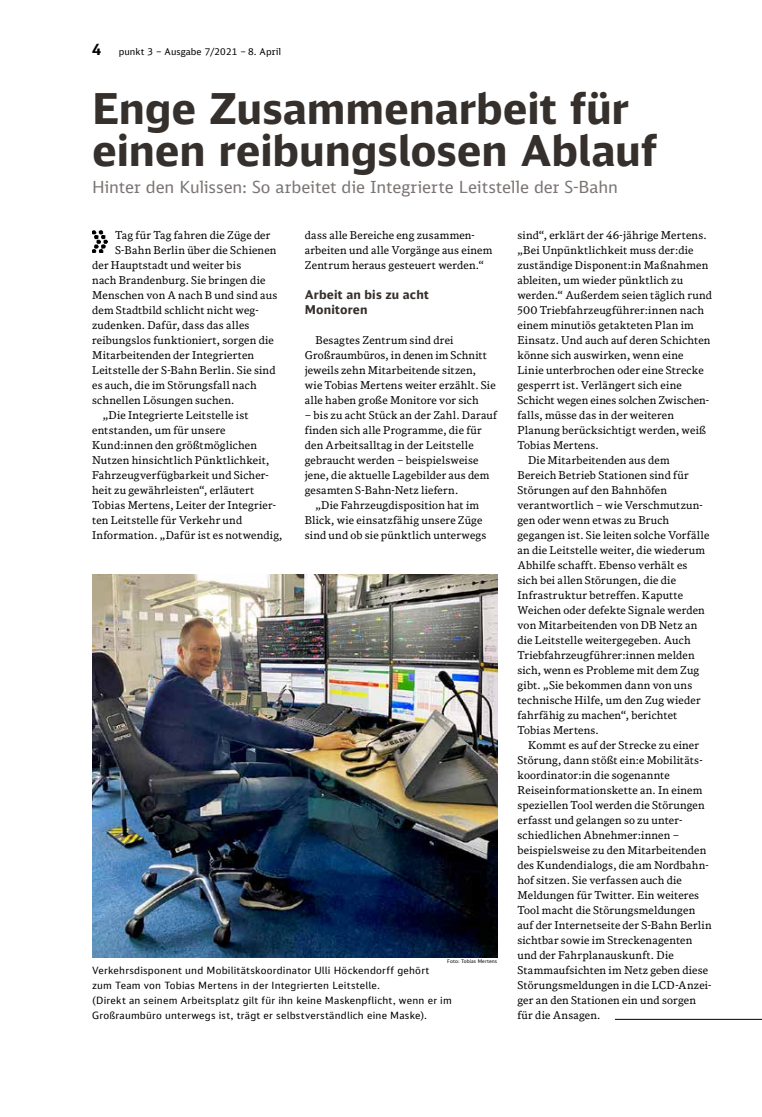
<style>
.page{position:relative;width:762px;height:1117px;background:#fff}
.page>*{position:absolute;margin:0;border:0;box-sizing:border-box;transform-origin:0 0}
.t1{font:700 42.5px/42.5px "DB Sans Alternate";letter-spacing:-.005em;color:#36302d}
.t2{font:16.62px "DB Sans";letter-spacing:-.005em;color:#7b7674}
.t3{font:700 12.12px/15px "DB Sans Alternate";letter-spacing:.01em;color:#36302d}
.t4{font:10.75px/15px "DB News";letter-spacing:.02em;color:#000}
.t5{font:10px/15px "DB Sans Alternate";letter-spacing:.02em;color:#000}
.t6{font:9.38px "DB Sans";letter-spacing:.01em;color:#000}
.t7{font:5px "DB Sans Alternate";letter-spacing:.01em;color:#000}
.s1{font-weight:700;font-size:15px}
</style>
<div class="page">
<img style="left:92px;top:574px;width:406px;height:383px">
<img style="left:92px;top:230px;width:16px;height:22px">
<hr style="left:615px;top:1018px;width:147px;height:1px;background:#000">
<p class="t6" style="left:92px;top:46px;width:191px"><span class="s1">4</span> punkt 3 – Ausgabe 7/2021 – 8. April</p>
<p class="t1" style="left:92px;top:86px;width:567px">Enge Zusammenarbeit für einen reibungslosen Ablauf</p>
<p class="t2" style="left:92px;top:176px;width:527px">Hinter den Kulissen: So arbeitet die Integrierte Leitstelle der S-Bahn</p>
<p class="t4" style="left:115px;top:227px;width:157px">Tag für Tag fahren die Züge der</p>
<p class="t4" style="left:115px;top:242px;width:163px">S-Bahn Berlin über die Schienen</p>
<p class="t4" style="left:92px;top:257px;width:151px">der Hauptstadt und weiter bis</p>
<p class="t4" style="left:92px;top:272px;width:175px">nach Brandenburg. Sie bringen die</p>
<p class="t4" style="left:92px;top:287px;width:187px">Menschen von A nach B und sind aus</p>
<p class="t4" style="left:92px;top:302px;width:168px">dem Stadtbild schlicht nicht weg-</p>
<p class="t4" style="left:92px;top:317px;width:159px">zudenken. Dafür, dass das alles</p>
<p class="t4" style="left:92px;top:332px;width:183px">reibungslos funktioniert, sorgen die</p>
<p class="t4" style="left:92px;top:347px;width:164px">Mitarbeitenden der Integrierten</p>
<p class="t4" style="left:92px;top:362px;width:185px">Leitstelle der S-Bahn Berlin. Sie sind</p>
<p class="t4" style="left:92px;top:377px;width:166px">es auch, die im Störungsfall nach</p>
<p class="t4" style="left:92px;top:392px;width:144px">schnellen Lösungen suchen.</p>
<p class="t4" style="left:103px;top:407px;width:147px">„Die Integrierte Leitstelle ist</p>
<p class="t4" style="left:92px;top:422px;width:135px">entstanden, um für unsere</p>
<p class="t4" style="left:92px;top:437px;width:166px">Kund:innen den größtmöglichen</p>
<p class="t4" style="left:92px;top:452px;width:179px">Nutzen hinsichtlich Pünktlichkeit,</p>
<p class="t4" style="left:92px;top:467px;width:178px">Fahrzeugverfügbarkeit und Sicher-</p>
<p class="t4" style="left:92px;top:482px;width:164px">heit zu gewährleisten“, erläutert</p>
<p class="t4" style="left:92px;top:497px;width:185px">Tobias Mertens, Leiter der Integrier-</p>
<p class="t4" style="left:92px;top:512px;width:152px">ten Leitstelle für Verkehr und</p>
<p class="t4" style="left:92px;top:527px;width:192px">Information. „Dafür ist es notwendig,</p>
<p class="t4" style="left:517px;top:227px;width:191px">sind“, erklärt der 46-jährige Mertens.</p>
<p class="t4" style="left:517px;top:242px;width:178px">„Bei Unpünktlichkeit muss der:die</p>
<p class="t4" style="left:517px;top:257px;width:192px">zuständige Disponent:in Maßnahmen</p>
<p class="t4" style="left:517px;top:272px;width:167px">ableiten, um wieder pünktlich zu</p>
<p class="t4" style="left:517px;top:287px;width:196px">werden.“ Außerdem seien täglich rund</p>
<p class="t4" style="left:517px;top:302px;width:188px">500 Triebfahrzeugführer:innen nach</p>
<p class="t4" style="left:517px;top:317px;width:178px">einem minutiös getakteten Plan im</p>
<p class="t4" style="left:517px;top:332px;width:195px">Einsatz. Und auch auf deren Schichten</p>
<p class="t4" style="left:517px;top:347px;width:168px">könne sich auswirken, wenn eine</p>
<p class="t4" style="left:517px;top:362px;width:188px">Linie unterbrochen oder eine Strecke</p>
<p class="t4" style="left:517px;top:377px;width:166px">gesperrt ist. Verlängert sich eine</p>
<p class="t4" style="left:517px;top:392px;width:193px">Schicht wegen eines solchen Zwischen-</p>
<p class="t4" style="left:517px;top:407px;width:158px">falls, müsse das in der weiteren</p>
<p class="t4" style="left:517px;top:422px;width:190px">Planung berücksichtigt werden, weiß</p>
<p class="t4" style="left:517px;top:437px;width:83px">Tobias Mertens.</p>
<p class="t4" style="left:528px;top:452px;width:143px">Die Mitarbeitenden aus dem</p>
<p class="t4" style="left:517px;top:467px;width:173px">Bereich Betrieb Stationen sind für</p>
<p class="t4" style="left:517px;top:482px;width:151px">Störungen auf den Bahnhöfen</p>
<p class="t4" style="left:517px;top:497px;width:187px">verantwortlich – wie Verschmutzun-</p>
<p class="t4" style="left:517px;top:512px;width:153px">gen oder wenn etwas zu Bruch</p>
<p class="t4" style="left:517px;top:527px;width:193px">gegangen ist. Sie leiten solche Vorfälle</p>
<p class="t4" style="left:517px;top:542px;width:189px">an die Leitstelle weiter, die wiederum</p>
<p class="t4" style="left:517px;top:557px;width:172px">Abhilfe schafft. Ebenso verhält es</p>
<p class="t4" style="left:517px;top:572px;width:160px">sich bei allen Störungen, die die</p>
<p class="t4" style="left:517px;top:587px;width:167px">Infrastruktur betreffen. Kaputte</p>
<p class="t4" style="left:517px;top:602px;width:189px">Weichen oder defekte Signale werden</p>
<p class="t4" style="left:517px;top:617px;width:182px">von Mitarbeitenden von DB Netz an</p>
<p class="t4" style="left:517px;top:632px;width:175px">die Leitstelle weitergegeben. Auch</p>
<p class="t4" style="left:517px;top:647px;width:179px">Triebfahrzeugführer:innen melden</p>
<p class="t4" style="left:517px;top:662px;width:183px">sich, wenn es Probleme mit dem Zug</p>
<p class="t4" style="left:517px;top:677px;width:176px">gibt. „Sie bekommen dann von uns</p>
<p class="t4" style="left:517px;top:692px;width:185px">technische Hilfe, um den Zug wieder</p>
<p class="t4" style="left:517px;top:707px;width:161px">fahrfähig zu machen“, berichtet</p>
<p class="t4" style="left:517px;top:722px;width:83px">Tobias Mertens.</p>
<p class="t4" style="left:528px;top:737px;width:173px">Kommt es auf der Strecke zu einer</p>
<p class="t4" style="left:517px;top:752px;width:187px">Störung, dann stößt ein:e Mobilitäts-</p>
<p class="t4" style="left:517px;top:767px;width:154px">koordinator:in die sogenannte</p>
<p class="t4" style="left:517px;top:782px;width:186px">Reiseinformationskette an. In einem</p>
<p class="t4" style="left:517px;top:797px;width:189px">speziellen Tool werden die Störungen</p>
<p class="t4" style="left:517px;top:812px;width:166px">erfasst und gelangen so zu unter-</p>
<p class="t4" style="left:517px;top:827px;width:163px">schiedlichen Abnehmer:innen –</p>
<p class="t4" style="left:517px;top:842px;width:190px">beispielsweise zu den Mitarbeitenden</p>
<p class="t4" style="left:517px;top:857px;width:193px">des Kundendialogs, die am Nordbahn-</p>
<p class="t4" style="left:517px;top:872px;width:166px">hof sitzen. Sie verfassen auch die</p>
<p class="t4" style="left:517px;top:887px;width:183px">Meldungen für Twitter. Ein weiteres</p>
<p class="t4" style="left:517px;top:902px;width:179px">Tool macht die Störungsmeldungen</p>
<p class="t4" style="left:517px;top:917px;width:196px">auf der Internetseite der S-Bahn Berlin</p>
<p class="t4" style="left:517px;top:932px;width:176px">sichtbar sowie im Streckenagenten</p>
<p class="t4" style="left:517px;top:947px;width:158px">und der Fahrplanauskunft. Die</p>
<p class="t4" style="left:517px;top:962px;width:192px">Stammaufsichten im Netz geben diese</p>
<p class="t4" style="left:517px;top:977px;width:196px">Störungsmeldungen in die LCD-Anzei-</p>
<p class="t4" style="left:517px;top:992px;width:180px">ger an den Stationen ein und sorgen</p>
<p class="t4" style="left:517px;top:1007px;width:85px">für die Ansagen.</p>
<p class="t4" style="left:305px;top:227px;width:189px">dass alle Bereiche eng zusammen&shy;arbeiten und alle Vorgänge aus einem<br>Zentrum heraus gesteuert werden.“</p>
<p class="t3" style="left:305px;top:286px;width:126px">Arbeit an bis zu acht<br>Monitoren</p>
<p class="t4" style="left:305px;top:332px;width:192px;text-indent:11px">Besagtes Zentrum sind drei Großraumbüros, in denen im Schnitt jeweils zehn Mitarbeitende sitzen, wie Tobias Mertens weiter erzählt. Sie alle haben große Monitore vor sich</p>
<p class="t4" style="left:305px;top:407px;width:194px">– bis zu acht Stück an der Zahl. Darauf</p>
<p class="t4" style="left:305px;top:422px;width:179px">finden sich alle Programme, die für</p>
<p class="t4" style="left:305px;top:437px;width:170px">den Arbeitsalltag in der Leitstelle</p>
<p class="t4" style="left:305px;top:452px;width:175px">gebraucht werden – beispielsweise</p>
<p class="t4" style="left:305px;top:467px;width:186px">jene, die aktuelle Lagebilder aus dem</p>
<p class="t4" style="left:305px;top:482px;width:155px">gesamten S-Bahn-Netz liefern.</p>
<p class="t4" style="left:315px;top:497px;width:165px">„Die Fahrzeugdisposition hat im</p>
<p class="t4" style="left:305px;top:512px;width:179px">Blick, wie einsatzfähig unsere Züge</p>
<p class="t4" style="left:305px;top:527px;width:183px">sind und ob sie pünktlich unterwegs</p>
<p class="t7" style="left:447px;top:957px;width:51px">Foto: Tobias Mertens</p>
<p class="t5" style="left:92px;top:962px;width:361px">Verkehrsdisponent und Mobilitätskoordinator Ulli Höckendorff gehört zum Team von Tobias Mertens in der Integrierten Leitstelle.<br>(Direkt an seinem Arbeitsplatz gilt für ihn keine Maskenpflicht, wenn er im Großraumbüro unterwegs ist, trägt er selbstverständlich eine Maske).</p>
</div>
